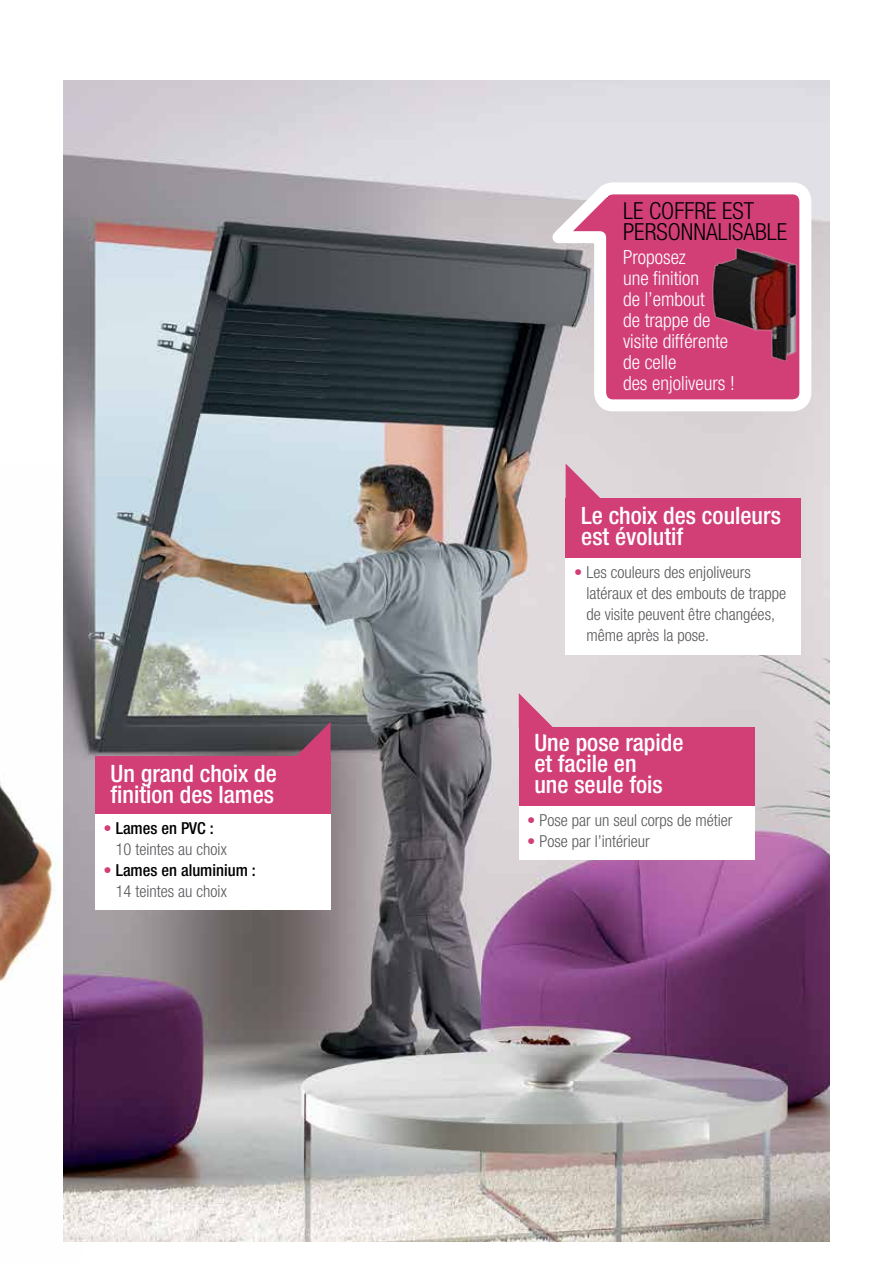
<style>
.page{position:relative;width:893px;height:1263px;background:#fff}
.page>*{position:absolute;margin:0;border:0;box-sizing:border-box;transform-origin:0 0}
.t1{font:500 condensed 24px/21px "Helvetica Neue LT Std";color:#fff}
.t2{font:300 condensed 23.55px "Helvetica Neue LT Std";color:#000}
.t3{font:300 condensed 19.5px/21px "Helvetica Neue LT Std";color:#fff}
.t4{font:300 condensed 16.5px/21px "Helvetica Neue LT Std";color:#58595b}
.t5{font:500 condensed 16.5px/21px "Helvetica Neue LT Std";color:#000}
.s1{color:#d13f76}
.s2{font-weight:500;color:#000}
.s3{font-weight:300;color:#d13f76}
.s4{font-weight:300;color:#58595b}
</style>
<div class="page">
<img style="left:0;top:465px;width:82px;height:777px">
<img style="left:64px;top:81px;width:765px;height:1160px">
<div style="left:95px;top:792px;width:236px;height:118px;background:#fff"></div>
<div style="left:95px;top:757px;width:236px;height:57px;background:#d13f76"></div>
<svg style="left:284px;top:722px;width:47px;height:35px;background:#7d465d"></svg>
<div style="left:519px;top:801px;width:235px;height:58px;background:#fff"></div>
<div style="left:519px;top:728px;width:235px;height:78px;background:#d13f76"></div>
<svg style="left:519px;top:693px;width:46px;height:35px;background:#d99eb4"></svg>
<div style="left:566px;top:557px;width:235px;height:98px;background:#fff"></div>
<div style="left:566px;top:498px;width:235px;height:59px;background:#d13f76"></div>
<svg style="left:566px;top:463px;width:46px;height:35px;background:#d9a0b5"></svg>
<svg style="left:529px;top:163px;width:288px;height:254px"></svg>
<img style="left:711px;top:247px;width:87px;height:114px">
<h1 class="t1" style="left:111px;top:763px;width:168px">Un grand choix de finition des lames</h1>
<p class="t4" style="left:116px;top:818px;width:113px;text-indent:-12px"><span class="s1">•</span> <span class="s2">Lames en PVC :<br></span>10 teintes au choix</p>
<p class="t5" style="left:116px;top:860px;width:142px;text-indent:-12px"><span class="s3">•</span> Lames en aluminium :<br><span class="s4">14 teintes au choix</span></p>
<h2 class="t2" style="left:623px;top:198px;width:63px">Le coffre</h2>
<h2 class="t2" style="left:722px;top:198px;width:12px">est</h2>
<h2 class="t2" style="left:623px;top:218px;width:12px">pers</h2>
<h2 class="t2" style="left:668px;top:218px;width:25px">onnalisable</h2>
<p class="t3" style="left:623px;top:246px;width:113px">Proposez<br>une finition<br>de l’embout<br>de trappe de visite différente de celle<br>des enjoliveurs !</p>
<h1 class="t1" style="left:581px;top:504px;width:201px">Le choix des couleurs est évolutif</h1>
<p class="t4" style="left:586px;top:562px;width:201px;text-indent:-12px"><span class="s1">•</span> Les couleurs des enjoliveurs latéraux et des embouts de trappe de visite peuvent être changées, même après la pose.</p>
<h1 class="t1" style="left:534px;top:731px;width:151px">Une pose rapide et facile en<br>une seule fois</h1>
<p class="t4" style="left:527px;top:810px;width:207px"><span class="s1">•</span> Pose par un seul corps de métier</p>
<p class="t4" style="left:527px;top:831px;width:124px"><span class="s1">•</span> Pose par l’intérieur</p>
</div>
